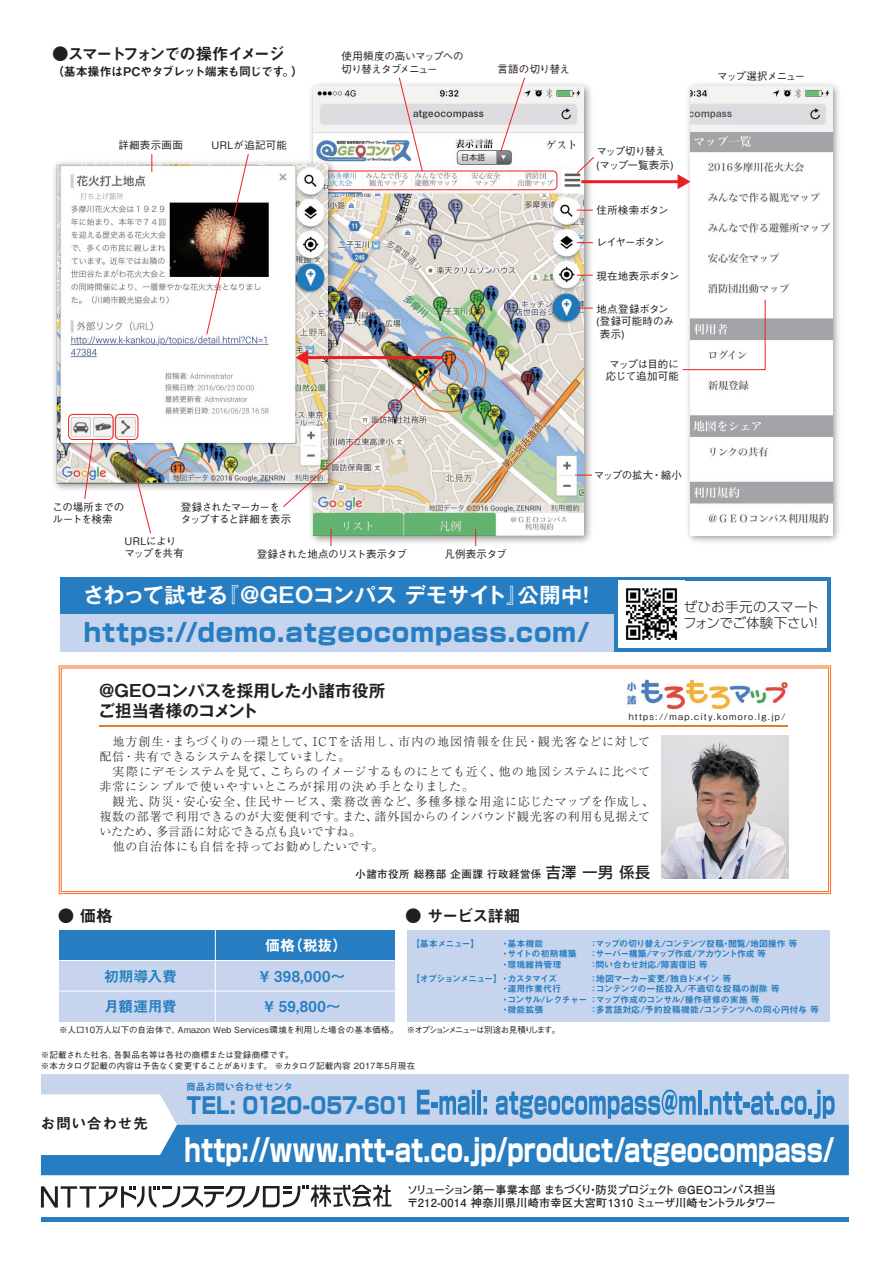
<style>
.page{position:relative;width:893px;height:1263px;background:#fff}
.page>*{position:absolute;margin:0;border:0;box-sizing:border-box;transform-origin:0 0}
.t1{font:800 31.5px "Shin Go Pro";color:#fff;scale:.76 1}
.t2{font:800 25.5px "Shin Go Pro";letter-spacing:.03em;color:#277dc1}
.t3{font:800 22.5px "Shin Go Pro";letter-spacing:-.01em;color:#277dc1;scale:.87 1}
.t4{font:700 21px "Gothic MB101 Pro De";letter-spacing:.02em;color:#fff}
.t5{font:700 16.5px/19.5px "Gothic MB101 Pro De";letter-spacing:.015em;color:#231f20}
.t6{font:16.5px "Midashi Go Pr 6 N MB31";letter-spacing:-.125em;color:#231f20}
.t7{font:16.5px "Midashi Go Pr 6 N MB31";letter-spacing:-.1em;color:#231f20}
.t8{font:15px/30.6px "Midashi Go Pr 6 N MB31";letter-spacing:.025em;color:#277dc1;text-align:center}
.t9{font:15px/30.6px "Midashi Go Pr 6 N MB31";letter-spacing:-.035em;color:#277dc1}
.t10{font:15px "Midashi Go Pr 6 N MB31";letter-spacing:.03em;color:#231f20}
.t11{font:15px "Midashi Go Pr 6 N MB31";color:#fff}
.t12{font:300 13.5px/16.2px "UD Shin Go Pr 6 N";letter-spacing:.015em;color:#231f20}
.t13{font:300 12px/15px "Ryumin Pr 6 N";letter-spacing:.04em;color:#231f20}
.t14{font:12px "Midashi Go Pr 6 N MB31";letter-spacing:-.06em;color:#231f20}
.t15{font:700 11.1px/13px "Futo Go B101 Pr 6 N";letter-spacing:-.02em;color:#231f20}
.t16{font:500 10.5px/12.6px "Gothic BBB Pr 6 N";letter-spacing:-.04em;color:#231f20}
.t17{font:700 10.5px "Futo Go B101 Pr 6 N";letter-spacing:.04em;color:#231f20}
.t18{font:500 10.5px/12.6px "Gothic BBB Pr 6 N";letter-spacing:-.06em;color:#231f20}
.t19{font:500 10.5px "Gothic BBB Pr 6 N";letter-spacing:.005em;color:#231f20}
.t20{font:500 10.5px "Gothic BBB Pr 6 N";letter-spacing:.015em;color:#231f20}
.t21{font:500 10.5px/12.6px "Gothic BBB Pr 6 N";letter-spacing:-.02em;color:#231f20;text-align:center}
.t22{font:500 10.5px "Gothic BBB Pr 6 N";letter-spacing:-.11em;color:#231f20}
.t23{font:500 10.5px "Gothic BBB Pr 6 N";letter-spacing:.02em;color:#231f20}
.t24{font:500 10.5px "Gothic BBB Pr 6 N";letter-spacing:-.01em;color:#231f20}
.t25{font:500 10.5px "Gothic BBB Pr 6 N";letter-spacing:-.085em;color:#231f20}
.t26{font:9px/10.5px "Midashi Go Pr 6 N MB31";letter-spacing:-.065em;color:#277dc1}
.t27{font:9px/10.5px "Midashi Go Pr 6 N MB31";letter-spacing:-.07em;color:#277dc1}
.t28{font:9px/10.5px "Midashi Go Pr 6 N MB31";letter-spacing:-.04em;color:#277dc1}
.t29{font:500 9px "Gothic BBB Pr 6 N";letter-spacing:.145em;color:#231f20}
.t30{font:9px "Midashi Go Pr 6 N MB31";letter-spacing:-.015em;color:#277dc1}
.t31{font:9px/10.5px "Midashi Go Pr 6 N MB31";color:#277dc1}
.t32{font:700 9px "Koz Go Pr 6 N";letter-spacing:.08em;color:#277dc1}
.t33{font:500 8.55px/10.5px "Gothic BBB Pr 6 N";color:#231f20}
.s1{font-family:"Shin Go Pro";font-weight:500;font-size:15px}
</style>
<div class="page">
<svg style="left:614px;top:577px;width:217px;height:74px;background:#418cc8"></svg>
<div style="left:618px;top:581px;width:209px;height:66px;background:#fff"></div>
<div style="left:60px;top:577px;width:554px;height:37px;background:#277dc1"></div>
<div style="left:60px;top:614px;width:554px;height:37px;background:#c6d5ed"></div>
<img style="left:627px;top:679px;width:161px;height:31px">
<img style="left:625px;top:588px;width:53px;height:52px">
<hr style="left:99px;top:725px;width:689px;height:2px;background:#e07e26">
<img style="left:682px;top:84px;width:157px;height:458px">
<img style="left:690px;top:87px;width:142px;height:448px">
<img style="left:311px;top:84px;width:285px;height:463px">
<img style="left:313px;top:87px;width:270px;height:448px">
<svg style="left:575px;top:475px;width:17px;height:1px"></svg>
<svg style="left:41px;top:1185px;width:351px;height:23px"></svg>
<hr style="left:41px;top:1218px;width:808px;height:4px;background:#277dc1">
<svg style="left:41px;top:1074px;width:808px;height:101px;background:#7aacd8"></svg>
<div style="left:59px;top:665px;width:772px;height:229px;border:3px solid #f36e21"></div>
<div style="left:60px;top:667px;width:770px;height:226px;border:1px solid #fff"></div>
<svg style="left:576px;top:156px;width:19px;height:18px"></svg>
<hr style="left:581px;top:180px;width:99px;height:3px;background:#ee1d23">
<svg style="left:678px;top:174px;width:12px;height:15px"></svg>
<svg style="left:500px;top:77px;width:26px;height:76px"></svg>
<svg style="left:331px;top:529px;width:1px;height:17px"></svg>
<svg style="left:475px;top:529px;width:1px;height:17px"></svg>
<svg style="left:577px;top:210px;width:16px;height:1px"></svg>
<svg style="left:577px;top:242px;width:16px;height:1px"></svg>
<svg style="left:577px;top:275px;width:16px;height:1px"></svg>
<svg style="left:577px;top:308px;width:16px;height:1px"></svg>
<div style="left:317px;top:171px;width:240px;height:19px;border:1px solid #ee1d23;border-radius:4px"></div>
<img style="left:662px;top:735px;width:126px;height:143px">
<div style="left:59px;top:960px;width:336px;height:62px;background:#c6d5ed"></div>
<div style="left:59px;top:930px;width:336px;height:30px;background:#277dc1"></div>
<div style="left:407px;top:930px;width:423px;height:92px;background:#c6d5ed"></div>
<hr style="left:59px;top:991px;width:336px;height:1px;background:#fff">
<hr style="left:59px;top:960px;width:336px;height:1px;background:#fff">
<hr style="left:215px;top:930px;width:1px;height:92px;background:#fff">
<svg style="left:682px;top:299px;width:84px;height:71px"></svg>
<svg style="left:398px;top:77px;width:25px;height:95px"></svg>
<img style="left:54px;top:156px;width:286px;height:334px">
<img style="left:57px;top:165px;width:270px;height:318px">
<svg style="left:84px;top:440px;width:10px;height:59px"></svg>
<svg style="left:126px;top:439px;width:26px;height:95px"></svg>
<div style="left:68px;top:414px;width:46px;height:26px;border:1px solid #ee1d23;border-radius:4px"></div>
<div style="left:115px;top:414px;width:23px;height:26px;border:1px solid #ee1d23;border-radius:4px"></div>
<svg style="left:151px;top:154px;width:1px;height:18px"></svg>
<img style="left:206px;top:154px;width:43px;height:181px">
<img style="left:282px;top:350px;width:162px;height:158px">
<h3 class="t6" style="left:52px;top:41px;width:235px">●スマートフォンでの操作イメージ</h3>
<p class="t14" style="left:52px;top:62px;width:252px">（基本操作はPCやタブレット端末も同じです。）</p>
<p class="t16" style="left:118px;top:138px;width:66px">詳細表示画面</p>
<p class="t23" style="left:211px;top:137px;width:77px">URLが追記可能</p>
<p class="t18" style="left:341px;top:49px;width:124px">使用頻度の高いマップへの切り替えタブメニュー</p>
<p class="t24" style="left:497px;top:60px;width:74px">言語の切り替え</p>
<p class="t16" style="left:596px;top:144px;width:78px;line-height:13.5px">マップ切り替え<br>(マップ一覧表示)</p>
<p class="t19" style="left:596px;top:201px;width:74px">住所検索ボタン</p>
<p class="t25" style="left:596px;top:234px;width:69px">レイヤーボタン</p>
<p class="t20" style="left:596px;top:268px;width:84px">現在地表示ボタン</p>
<p class="t20" style="left:596px;top:300px;width:74px">地点登録ボタン</p>
<p class="t19" style="left:596px;top:313px;width:79px">(登録可能時のみ</p>
<p class="t16" style="left:600px;top:327px;width:26px">表示)</p>
<p class="t21" style="left:606px;top:357px;width:74px">マップは目的に応じて追加可能</p>
<p class="t16" style="left:53px;top:500px;width:73px">この場所までのルートを検索</p>
<p class="t16" style="left:181px;top:500px;width:112px">登録されたマーカーをタップすると詳細を表示</p>
<p class="t16" style="left:124px;top:534px;width:61px">URLによりマップを共有</p>
<p class="t16" style="left:257px;top:547px;width:152px">登録された地点のリスト表示タブ</p>
<p class="t16" style="left:445px;top:547px;width:64px">凡例表示タブ</p>
<p class="t16" style="left:594px;top:468px;width:90px">マップの拡大・縮小</p>
<p class="t22" style="left:717px;top:67px;width:90px">マップ選択メニュー</p>
<h3 class="t4" style="left:84px;top:578px;width:514px">さわって試せる『@GEOコンパス デモサイト』公開中！</h3>
<h2 class="t2" style="left:84px;top:612px;width:507px">https://demo.atgeocompass.com/</h2>
<h3 class="t5" style="left:98px;top:679px;width:288px">@GEOコンパスを採用した小諸市役所ご担当者様のコメント</h3>
<p class="t12" style="left:683px;top:598px;width:141px">ぜひお手元のスマートフォンでご体験下さい！</p>
<p class="t29" style="left:629px;top:710px;width:158px">https://map.city.komoro.lg.jp/</p>
<p class="t13" style="left:99px;top:733px;width:552px">　地方創生・まちづくりの一環として、ICTを活用し、市内の地図情報を住民・観光客などに対して配信・共有できるシステムを探していました。</p>
<p class="t13" style="left:99px;top:763px;width:556px;text-indent:13px">実際にデモシステムを見て、こちらのイメージするものにとても近く、他の地図システムに比べて非常にシンプルで使いやすいところが採用の決め手となりました。<br>　観光、防災・安心安全、住民サービス、業務改善など、多種多様な用途に応じたマップを作成し、複数の部署で利用できるのが大変便利です。また、諸外国からのインバウンド観光客の利用も見据えていたため、多言語に対応できる点も良いですね。<br>　他の自治体にも自信を持ってお勧めしたいです。</p>
<p class="t17" style="left:355px;top:865px;width:296px">小諸市役所 総務部 企画課 行政経営係 <span class="s1">吉澤 一男 係長</span></p>
<h3 class="t7" style="left:58px;top:903px;width:56px">● 価格</h3>
<h3 class="t7" style="left:405px;top:903px;width:117px">● サービス詳細</h3>
<p class="t9" style="left:104px;top:960px;width:75px">初期導入費月額運用費</p>
<p class="t11" style="left:265px;top:933px;width:84px">価格（税抜）</p>
<p class="t8" style="left:260px;top:960px;width:87px">¥ 398,000～¥ 59,800～</p>
<p class="t28" style="left:411px;top:937px;width:70px">【基本メニュー】</p>
<p class="t31" style="left:501px;top:937px;width:78px">・基本機能<br>・サイトの初期構築・環境維持管理</p>
<p class="t27" style="left:501px;top:972px;width:261px;text-indent:-90px">【オプションメニュー】・カスタマイズ<br>・運用作業代行<br>・コンサル/レクチャー：マップ作成のコンサル/操作研修の実施 等・機能拡張</p>
<p class="t26" style="left:589px;top:937px;width:210px">：マップの切り替え/コンテンツ投稿・閲覧/地図操作 等：サーバー構築/マップ作成/アカウント作成 等<br>：問い合わせ対応/障害復旧 等</p>
<p class="t28" style="left:589px;top:972px;width:192px">：地図マーカー変更/独自ドメイン 等<br>：コンテンツの一括投入/不適切な投稿の削除 等</p>
<p class="t30" style="left:589px;top:1002px;width:232px">：多言語対応/予約投稿機能/コンテンツへの同心円付与 等</p>
<p class="t33" style="left:59px;top:1024px;width:503px">※人口10万人以下の自治体で、Amazon Web Services環境を利用した場合の基本価格。 ※オプションメニューは別途お見積りします。</p>
<p class="t33" style="left:41px;top:1049px;width:376px">※記載された社名、各製品名等は各社の商標または登録商標です。<br>※本カタログ記載の内容は予告なく変更することがあります。 ※カタログ記載内容 2017年5月現在</p>
<p class="t32" style="left:187px;top:1082px;width:108px">商品お問い合わせセンタ</p>
<p class="t10" style="left:41px;top:1112px;width:109px">お問い合わせ先</p>
<h3 class="t3" style="left:187px;top:1088px;width:259px">TEL: 0120-057-601</h3>
<h1 class="t1" style="left:185px;top:1124px;width:857px">http://www.ntt-at.co.jp/product/atgeocompass/</h1>
<p class="t15" style="left:407px;top:1183px;width:371px">ソリューション第一事業本部 まちづくり・防災プロジェクト @GEOコンパス担当〒212-0014 神奈川県川崎市幸区大宮町1310 ミューザ川崎セントラルタワー</p>
</div>
